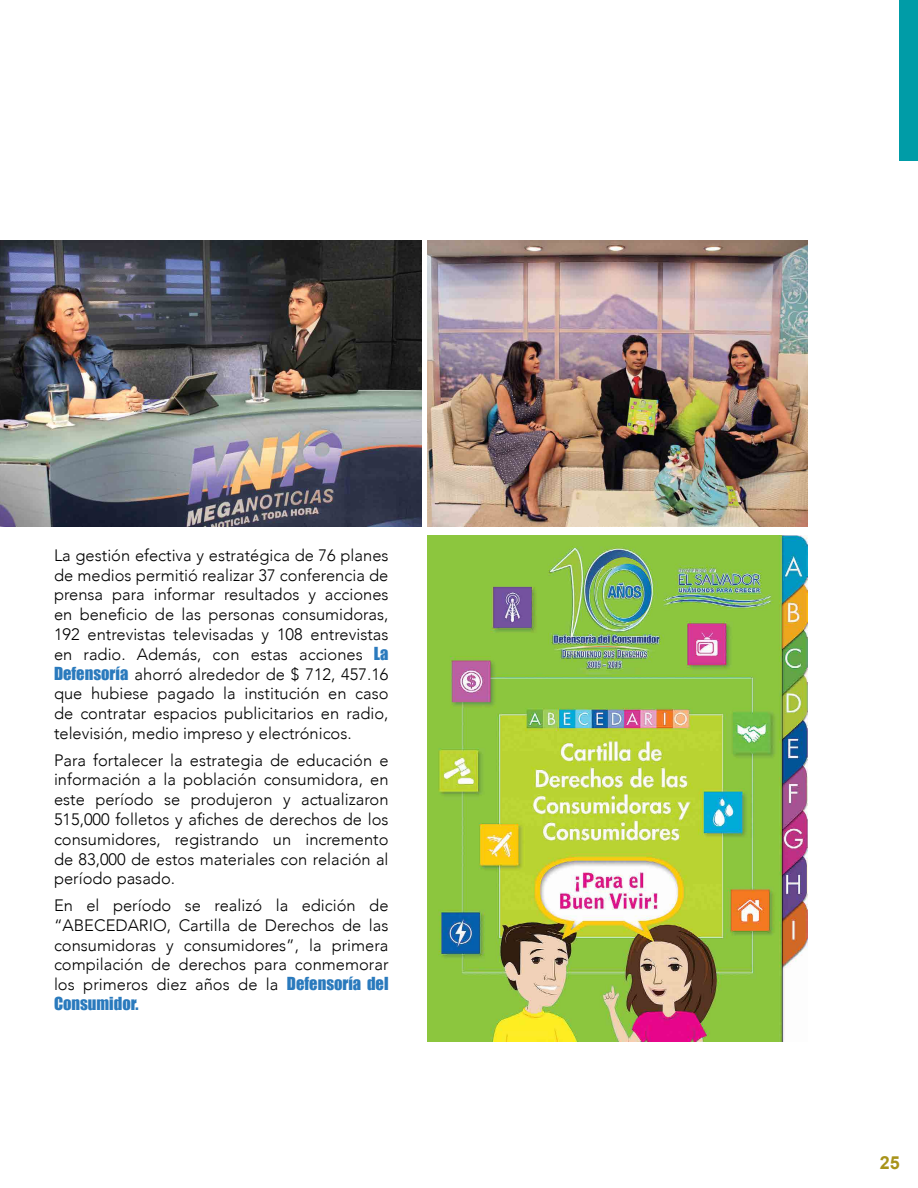
<style>
.page{position:relative;width:918px;height:1188px;background:#fff}
.page>*{position:absolute;margin:0;border:0;box-sizing:border-box;transform-origin:0 0}
.t1{font:700 18px "Arial";color:#a89319}
.t2{font:300 16.5px/19.8px "Avenir";color:#000;text-align:justify}
.t3{font:16.5px "Impact";color:#2a7abd}
.s1{font-family:"Impact";font-weight:400;color:#2a7abd}
</style>
<div class="page">
<img style="left:0;top:240px;width:421px;height:287px">
<div style="left:900px;top:0;width:18px;height:161px;background:#009ca7"></div>
<img style="left:428px;top:536px;width:379px;height:506px">
<img style="left:428px;top:240px;width:379px;height:287px">
<p class="t2" style="left:54px;top:545px;width:336px">La gestión efectiva y estratégica de 76 planes de medios permitió realizar 37 conferencia de prensa para informar resultados y acciones en beneficio de las personas consumidoras, 192 entrevistas televisadas y 108 entrevistas en radio. Además, con estas acciones <span class="s1">La Defensoría</span> ahorró alrededor de $ 712, 457.16 que hubiese pagado la institución en caso de contratar espacios publicitarios en radio, televisión, medio impreso y electrónicos.</p>
<p class="t2" style="left:54px;top:750px;width:336px">Para fortalecer la estrategia de educación e información a la población consumidora, en este período se produjeron y actualizaron 515,000 folletos y afiches de derechos de los consumidores, registrando un incremento de 83,000 de estos materiales con relación al período pasado.</p>
<p class="t2" style="left:54px;top:895px;width:336px">En el período se realizó la edición de “ABECEDARIO, Cartilla de Derechos de las consumidoras y consumidores”, la primera compilación de derechos para conmemorar los primeros diez años de la <span class="s1">Defensoría del</span></p>
<p class="t3" style="left:54px;top:991px;width:86px">Consumidor.</p>
<p class="t1" style="left:880px;top:1151px;width:22px">25</p>
</div>
